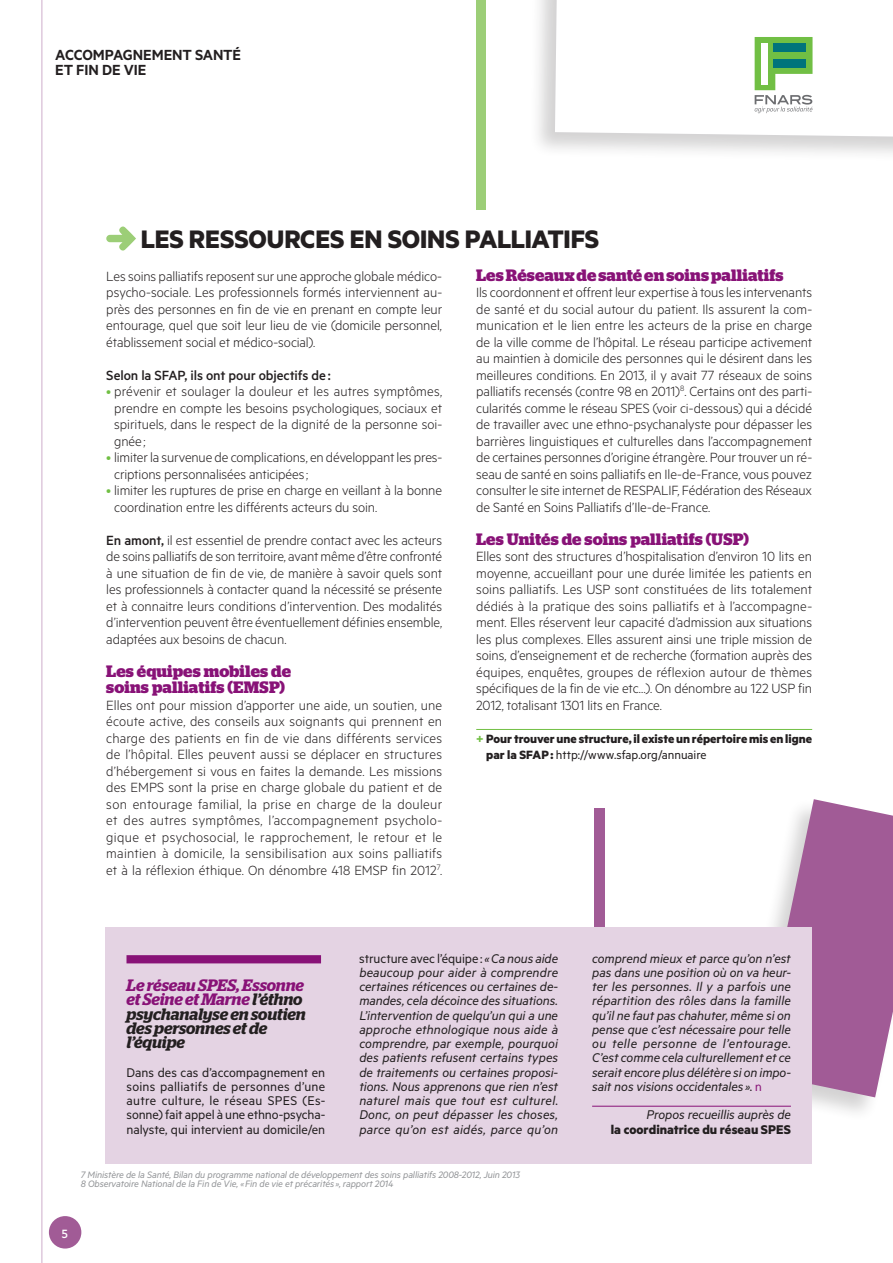
<style>
.page{position:relative;width:893px;height:1263px;background:#fff}
.page>*{position:absolute;margin:0;border:0;box-sizing:border-box;transform-origin:0 0}
.t1{font:700 28.5px "Metric";letter-spacing:-.005em;color:#231f20}
.t2{font:700 16.5px/16.5px "Stag";letter-spacing:.005em;color:#881277}
.t3{font:italic 600 16.5px/14.2px "Stag";letter-spacing:-.005em;color:#231f20}
.t4{font:600 16.5px/15px "Metric";color:#231f20}
.t5{font:300 15px/16.5px "Metric";letter-spacing:-.005em;color:#231f20;text-align:justify}
.t6{font:500 15px "Metric";letter-spacing:-.005em;color:#231f20}
.t7{font:italic 14.25px/14.2px "Metric";color:#231f20;text-align:justify}
.t8{font:14.25px/14.2px "Metric";letter-spacing:-.005em;color:#231f20;text-align:justify}
.t9{font:700 14.25px "Metric";color:#231f20}
.t10{font:700 13.5px/16.5px "Metric";color:#231f20}
.t11{font:13.5px "Metric";letter-spacing:-.005em;color:#231f20}
.t12{font:500 13.5px "Metric";color:#fff}
.t13{font:italic 10.5px/9px "Metric";letter-spacing:-.01em;color:#939598}
.s1{color:#71bf44}
.s2{font-weight:500}
.s3{font-weight:700}
.s4{color:#881277}
.s5{font-style:normal}
</style>
<div class="page">
<div style="left:730px;top:796px;width:163px;height:325px;background:#231f20;opacity:.2"></div>
<svg style="left:757px;top:799px;width:136px;height:298px"></svg>
<div style="left:476px;top:0;width:9px;height:210px;background:#9cce77"></div>
<div style="left:528px;top:0;width:365px;height:174px;background:#231f20;opacity:.2"></div>
<svg style="left:555px;top:0;width:338px;height:137px"></svg>
<div style="left:49px;top:1216px;width:32px;height:32px;background:#a15b96;border-radius:50%"></div>
<hr style="left:42px;top:0;width:1px;height:1263px;background:#ceadcb">
<div style="left:594px;top:808px;width:11px;height:124px;background:#a15b96"></div>
<svg style="left:106px;top:227px;width:30px;height:24px"></svg>
<hr style="left:476px;top:729px;width:336px;height:1px;background:#71bf44">
<div style="left:105px;top:927px;width:707px;height:236px;background:#e4d3e3"></div>
<div style="left:126px;top:955px;width:195px;height:8px;background:#881277"></div>
<hr style="left:592px;top:1106px;width:199px;height:1px;background:#881277">
<svg style="left:755px;top:37px;width:57px;height:76px"></svg>
<p class="t4" style="left:55px;top:46px;width:187px">ACCOMPAGNEMENT SANTÉ<br>ET FIN DE VIE</p>
<h1 class="t1" style="left:141px;top:221px;width:460px">Les Ressources en soins palliatifs</h1>
<p class="t5" style="left:106px;top:267px;width:337px">Les soins palliatifs reposent sur une approche globale médico&shy;psycho-sociale. Les professionnels formés interviennent au&shy;près des personnes en fin de vie en prenant en compte leur entourage, quel que soit leur lieu de vie (domicile personnel, établissement social et médico-social).</p>
<p class="t6" style="left:106px;top:366px;width:226px">Selon la SFAP, ils ont pour objectifs de :</p>
<p class="t5" style="left:114px;top:382px;width:330px;text-indent:-8px"><span class="s1">•</span> prévenir et soulager la douleur et les autres symptômes, prendre en compte les besoins psychologiques, sociaux et spirituels, dans le respect de la dignité de la personne soi&shy;gnée ;</p>
<p class="t5" style="left:114px;top:448px;width:329px;text-indent:-8px"><span class="s1">•</span> limiter la survenue de complications, en développant les pres&shy;criptions personnalisées anticipées;</p>
<p class="t5" style="left:114px;top:481px;width:329px;text-indent:-8px"><span class="s1">•</span> limiter les ruptures de prise en charge en veillant à la bonne coordination entre les différents acteurs du soin.</p>
<p class="t5" style="left:106px;top:531px;width:337px"><span class="s2">En amont,</span> il est essentiel de prendre contact avec les acteurs de soins palliatifs de son territoire, avant même d’être confronté à une situation de fin de vie, de manière à savoir quels sont les professionnels à contacter quand la nécessité se présente et à connaitre leurs conditions d’intervention. Des modalités d’intervention peuvent être éventuellement définies ensemble, adaptées aux besoins de chacun.</p>
<p class="t2" style="left:106px;top:662px;width:186px">Les équipes mobiles de soins palliatifs (EMSP)</p>
<p class="t5" style="left:106px;top:696px;width:337px">Elles ont pour mission d’apporter une aide, un soutien, une écoute active, des conseils aux soignants qui prennent en charge des patients en fin de vie dans différents services de l’hôpital. Elles peuvent aussi se déplacer en structures d’hébergement si vous en faites la demande. Les missions des EMPS sont la prise en charge globale du patient et de son entourage familial, la prise en charge de la douleur et des autres symptômes, l’accompagnement psycholo&shy;gique et psychosocial, le rapprochement, le retour et le maintien à domicile, la sensibilisation aux soins palliatifs et à la réflexion éthique. On dénombre 418 EMSP fin 2012<sup>7</sup>.</p>
<p class="t2" style="left:476px;top:266px;width:309px">Les Réseaux de santé en soins palliatifs</p>
<p class="t5" style="left:476px;top:283px;width:337px">Ils coordonnent et offrent leur expertise à tous les intervenants de santé et du social autour du patient. Ils assurent la com&shy;munication et le lien entre les acteurs de la prise en charge de la ville comme de l’hôpital. Le réseau participe activement au maintien à domicile des personnes qui le désirent dans les meilleures conditions. En 2013, il y avait 77 réseaux de soins palliatifs recensés (contre 98 en 2011)<sup>8</sup>. Certains ont des parti&shy;cularités comme le réseau SPES (voir ci-dessous) qui a décidé de travailler avec une ethno-psychanalyste pour dépasser les barrières linguistiques et culturelles dans l’accompagnement de certaines personnes d’origine étrangère. Pour trouver un ré&shy;seau de santé en soins palliatifs en Ile-de-France, vous pouvez consulter le site internet de RESPALIF, Fédération des Réseaux de Santé en Soins Palliatifs d’Ile-de-France.</p>
<p class="t2" style="left:476px;top:530px;width:274px">Les Unités de soins palliatifs (USP)</p>
<p class="t5" style="left:476px;top:547px;width:337px">Elles sont des structures d’hospitalisation d’environ 10 lits en moyenne, accueillant pour une durée limitée les patients en soins palliatifs. Les USP sont constituées de lits totalement dédiés à la pratique des soins palliatifs et à l’accompagne&shy;ment. Elles réservent leur capacité d’admission aux situations les plus complexes. Elles assurent ainsi une triple mission de soins, d’enseignement et de recherche (formation auprès des équipes, enquêtes, groupes de réflexion autour de thèmes spécifiques de la fin de vie etc…). On dénombre au 122 USP fin 2012, totalisant 1301 lits en France.</p>
<p class="t10" style="left:486px;top:730px;width:327px;text-indent:-10px"><span class="s1">+</span> Pour trouver une structure, il existe un répertoire mis en ligne par la SFAP</p>
<p class="t11" style="left:550px;top:747px;width:158px"><span class="s3">:</span> http://www.sfap.org/annuaire</p>
<p class="t3" style="left:126px;top:978px;width:181px"><span class="s4">Le réseau SPES, Essonne et Seine et Marne</span> l’éthno psychanalyse en soutien des personnes et de l’équipe</p>
<p class="t8" style="left:126px;top:1064px;width:200px">Dans des cas d’accompagnement en soins palliatifs de personnes d’une autre culture, le réseau SPES (Es&shy;sonne) fait appel à une ethno-psycha&shy;nalyste, qui intervient au domicile/en</p>
<p class="t7" style="left:359px;top:950px;width:200px"><span class="s5">structure avec l’équipe:</span> «Ca nous aide beaucoup pour aider à comprendre certaines réticences ou certaines de&shy;mandes, cela décoince des situations.<br>L’intervention de quelqu’un qui a une approche ethnologique nous aide à comprendre, par exemple, pourquoi des patients refusent certains types de traitements ou certaines proposi&shy;tions. Nous apprenons que rien n’est naturel mais que tout est culturel.<br>Donc, on peut dépasser les choses, parce qu’on est aidés, parce qu’on</p>
<p class="t7" style="left:592px;top:950px;width:200px">comprend mieux et parce qu’on n’est pas dans une position où on va heur&shy;ter les personnes. Il y a parfois une répartition des rôles dans la famille qu’il ne faut pas chahuter, même si on pense que c’est nécessaire pour telle ou telle personne de l’entourage.<br>C’est comme cela culturellement et ce serait encore plus délétère si on impo&shy;sait nos visions occidentales».</p>
<p class="t7" style="left:646px;top:1107px;width:146px">Propos recueillis auprès de</p>
<p class="t9" style="left:611px;top:1120px;width:159px">la coordinatrice du réseau SPES</p>
<p class="t13" style="left:81px;top:1170px;width:441px">7 Ministère de la Santé, Bilan du programme national de développement des soins palliatifs 2008-2012, Juin 2013<br>8 Observatoire National de la Fin de Vie, «Fin de vie et précarités», rapport 2014</p>
<p class="t12" style="left:62px;top:1225px;width:8px">5</p>
</div>
